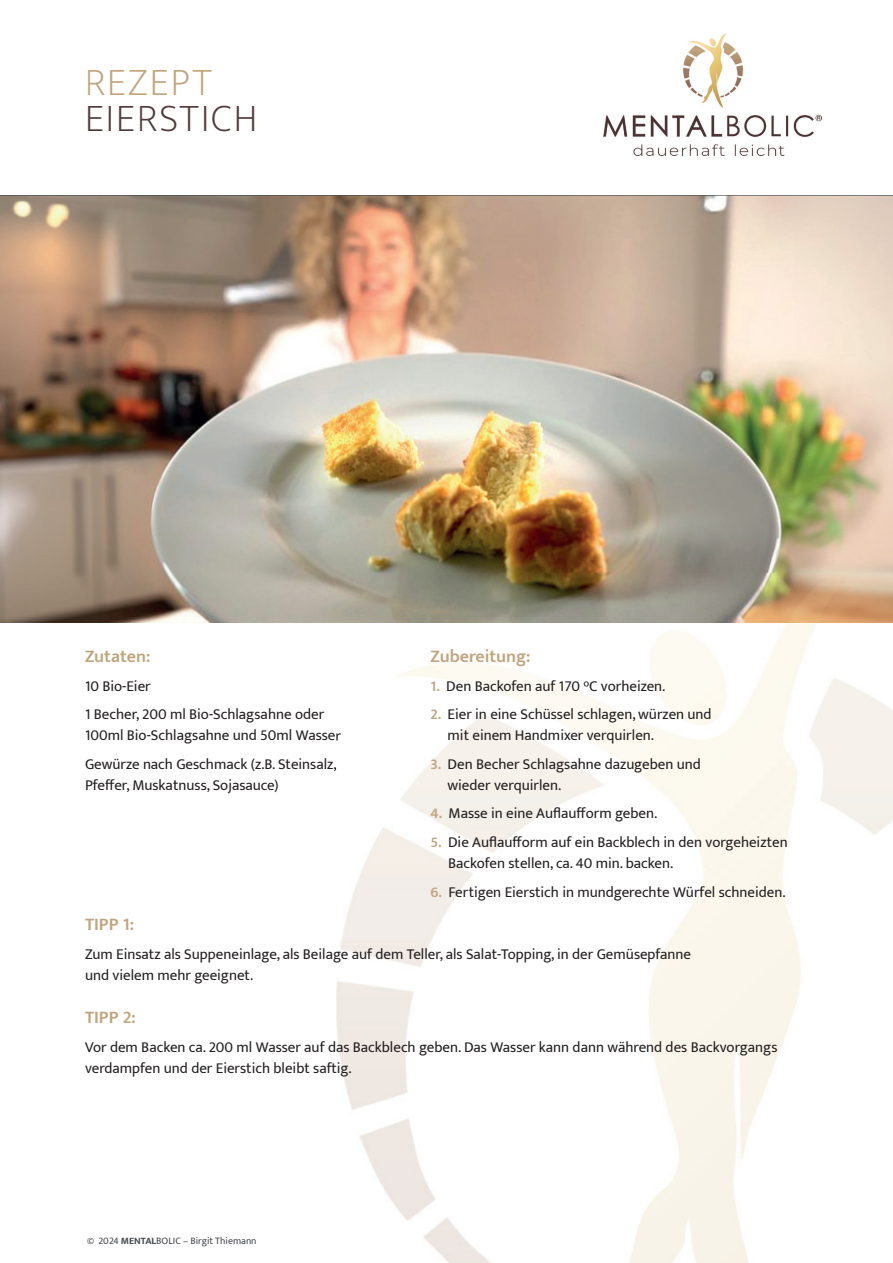
<style>
.page{position:relative;width:893px;height:1263px;background:#fff}
.page>*{position:absolute;margin:0;border:0;box-sizing:border-box;transform-origin:0 0}
.t1{font:200 39px "Mukta";letter-spacing:.05em;color:#51393b}
.t2{font:200 39px "Mukta";letter-spacing:.05em;color:#c0a47c}
.t3{font:600 18px "Mukta";color:#c0a47c}
.t4{font:15px/21px "Mukta";color:#231f20}
.t5{font:9.9px "Mukta";color:#46494d}
.s1{font-weight:600;color:#c0a47c}
.s2{font-weight:700}
</style>
<div class="page">
<img style="left:0;top:196px;width:893px;height:427px">
<img style="left:604px;top:34px;width:218px;height:121px">
<img style="left:336px;top:574px;width:557px;height:689px">
<img style="left:336px;top:730px;width:5px;height:14px">
<svg style="left:336px;top:758px;width:1px;height:13px"></svg>
<h1 class="t2" style="left:85px;top:51px;width:128px">REZEPT</h1>
<h1 class="t1" style="left:85px;top:87px;width:174px">EIERSTICH</h1>
<p class="t3" style="left:85px;top:646px;width:67px">Zutaten:</p>
<p class="t4" style="left:85px;top:671px;width:241px;line-height:28.5px">10 Bio-Eier<br>1 Becher, 200 ml Bio-Schlagsahne oder</p>
<p class="t4" style="left:85px;top:721px;width:257px;line-height:28.5px">100ml Bio-Schlagsahne und 50ml Wasser<br>Gewürze nach Geschmack (z.B. Steinsalz,</p>
<p class="t4" style="left:85px;top:774px;width:195px">Pfeffer, Muskatnuss, Sojasauce)</p>
<p class="t3" style="left:431px;top:646px;width:101px">Zubereitung:</p>
<p class="t4" style="left:431px;top:675px;width:236px"><span class="s1">1.</span> Den Backofen auf 170 °C vorheizen.</p>
<p class="t4" style="left:448px;top:704px;width:266px;text-indent:-17px"><span class="s1">2.</span> Eier in eine Schüssel schlagen, würzen und mit einem Handmixer verquirlen.</p>
<p class="t4" style="left:448px;top:753px;width:255px;text-indent:-17px"><span class="s1">3.</span> Den Becher Schlagsahne dazugeben und wieder verquirlen.</p>
<p class="t4" style="left:431px;top:803px;width:228px"><span class="s1">4.</span> Masse in eine Auflaufform geben.</p>
<p class="t4" style="left:448px;top:831px;width:341px;text-indent:-17px"><span class="s1">5.</span> Die Auflaufform auf ein Backblech in den vorgeheizten<br>Backofen stellen, ca. 40 min. backen.</p>
<p class="t4" style="left:431px;top:881px;width:357px"><span class="s1">6.</span> Fertigen Eierstich in mundgerechte Würfel schneiden.</p>
<p class="t3" style="left:85px;top:914px;width:51px">TIPP 1:</p>
<p class="t4" style="left:85px;top:943px;width:608px">Zum Einsatz als Suppeneinlage, als Beilage auf dem Teller, als Salat-Topping, in der Gemüsepfanne und vielem mehr geeignet.</p>
<p class="t3" style="left:85px;top:1007px;width:52px">TIPP 2:</p>
<p class="t4" style="left:85px;top:1036px;width:694px">Vor dem Backen ca. 200 ml Wasser auf das Backblech geben. Das Wasser kann dann während des Backvorgangs verdampfen und der Eierstich bleibt saftig.</p>
<p class="t5" style="left:87px;top:1235px;width:171px"><span class="s2">©</span> 2024 <span class="s2">MENTAL</span>BOLIC – Birgit Thiemann</p>
</div>
